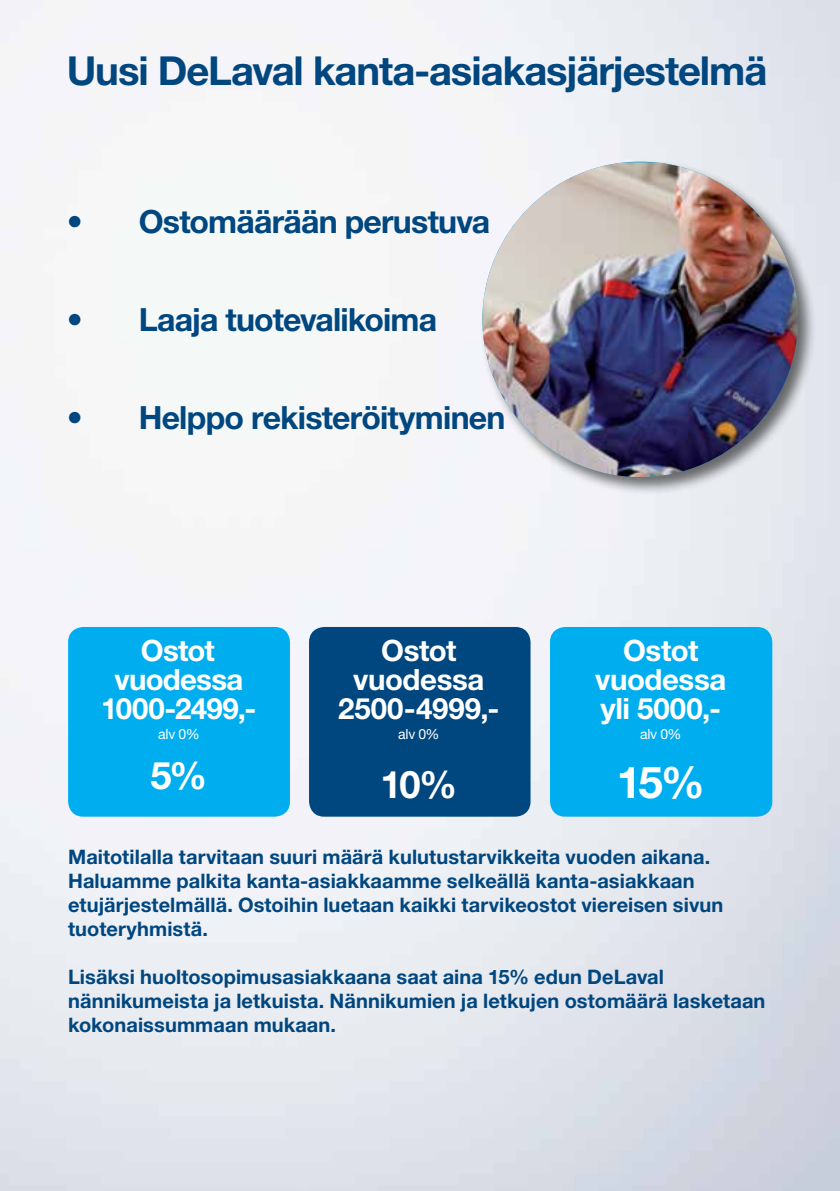
<style>
.page{position:relative;width:840px;height:1191px;background:#fff}
.page>*{position:absolute;margin:0;border:0;box-sizing:border-box;transform-origin:0 0}
.t1{font:700 44px "Helvetica Neue LT Std";color:#fff}
.t2{font:700 40px "Helvetica Neue LT Std";letter-spacing:-.03em;color:#00467f}
.t3{font:700 38px "Helvetica Neue LT Std";color:#fff}
.t4{font:700 32px "Helvetica Neue LT Std";letter-spacing:-.025em;color:#00467f}
.t5{font:700 29.4px/29.4px "Helvetica Neue LT Std";letter-spacing:-.015em;color:#fff;text-align:center}
.t6{font:700 20px/24px "Helvetica Neue LT Std";letter-spacing:.005em;color:#00467f}
.t7{font:14px "Helvetica Neue LT Std";letter-spacing:-.01em;color:#fff}
</style>
<div class="page">
<img style="left:0;top:0;width:839px;height:1191px">
<div style="left:68px;top:627px;width:222px;height:189px;background:#00aeef;border-radius:15px"></div>
<div style="left:309px;top:627px;width:221px;height:189px;background:#00467f;border-radius:15px"></div>
<div style="left:549px;top:627px;width:222px;height:189px;background:#00aeef;border-radius:15px"></div>
<div style="left:479px;top:159px;width:337px;height:337px;background:#000;opacity:.56"></div>
<img style="left:482px;top:162px;width:315px;height:315px">
<h2 class="t2" style="left:67px;top:46px;width:701px">Uusi DeLaval kanta-asiakasjärjestelmä</h2>
<h3 class="t4" style="left:67px;top:202px;width:425px">• Ostomäärään perustuva</h3>
<h3 class="t4" style="left:67px;top:300px;width:371px">• Laaja tuotevalikoima</h3>
<h3 class="t4" style="left:67px;top:398px;width:440px">• Helppo rekisteröityminen</h3>
<h3 class="t5" style="left:101px;top:635px;width:157px">Ostot vuodessa<br>1000-2499,-</h3>
<p class="t7" style="left:158px;top:726px;width:43px">alv 0%</p>
<h3 class="t3" style="left:150px;top:751px;width:58px">5%</h3>
<h3 class="t5" style="left:338px;top:635px;width:163px">Ostot vuodessa<br>2500-4999,-</h3>
<p class="t7" style="left:398px;top:726px;width:43px">alv 0%</p>
<h3 class="t3" style="left:380px;top:761px;width:78px">10%</h3>
<h3 class="t5" style="left:595px;top:635px;width:132px">Ostot vuodessa yli 5000,-</h3>
<p class="t7" style="left:639px;top:726px;width:43px">alv 0%</p>
<h1 class="t1" style="left:616px;top:755px;width:89px">15%</h1>
<p class="t6" style="left:68px;top:844px;width:656px">Maitotilalla tarvitaan suuri määrä kulutustarvikkeita vuoden aikana.<br>Haluamme palkita kanta-asiakkaamme selkeällä kanta-asiakkaan etujärjestelmällä. Ostoihin luetaan kaikki tarvikeostot viereisen sivun tuoteryhmistä.</p>
<p class="t6" style="left:68px;top:964px;width:698px">Lisäksi huoltosopimusasiakkaana saat aina 15% edun DeLaval nännikumeista ja letkuista. Nännikumien ja letkujen ostomäärä lasketaan kokonaissummaan mukaan.</p>
</div>
